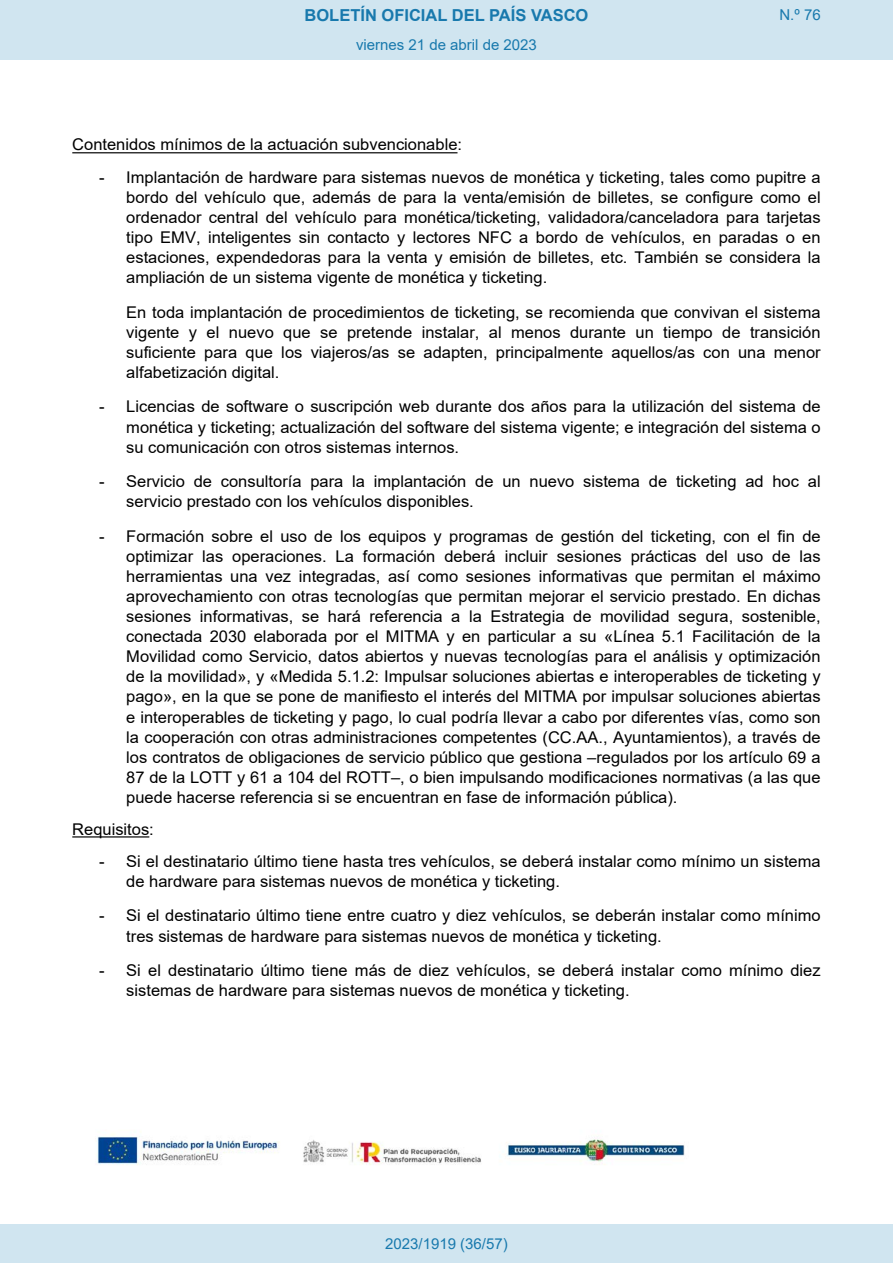
<style>
.page{position:relative;width:893px;height:1263px;background:#fff}
.page>*{position:absolute;margin:0;border:0;box-sizing:border-box;transform-origin:0 0}
.t1{font:700 16.5px "Arial";color:#1879ad}
.t2{font:16.2px/20.1px "Arial";color:#000;text-align:justify}
.Paginacion_Centro{font:15px "Arial";color:#1879ad}
</style>
<div class="page">
<img style="left:97px;top:1134px;width:588px;height:31px">
<hr style="left:72px;top:152px;width:385px;height:1px;background:#000">
<hr style="left:72px;top:836px;width:77px;height:1px;background:#000">
<div style="left:0;top:0;width:893px;height:60px;background:#d0e5f0"></div>
<div style="left:0;top:1225px;width:893px;height:38px;background:#d0e5f0"></div>
<p class="t1" style="left:305px;top:3px;width:285px">BOLETÍN OFICIAL DEL PAÍS VASCO</p>
<p class="Paginacion_Centro" style="left:779px;top:5px;width:43px">N.º 76</p>
<p class="Paginacion_Centro" style="left:356px;top:35px;width:182px">viernes 21 de abril de 2023</p>
<p class="t2" style="left:72px;top:135px;width:391px">Contenidos mínimos de la actuación subvencionable:</p>
<p class="t2" style="left:126px;top:167px;width:696px;text-indent:-27px">- Implantación de hardware para sistemas nuevos de monética y ticketing, tales como pupitre a bordo del vehículo que, además de para la venta/emisión de billetes, se configure como el ordenador central del vehículo para monética/ticketing, validadora/canceladora para tarjetas tipo EMV, inteligentes sin contacto y lectores NFC a bordo de vehículos, en paradas o en estaciones, expendedoras para la venta y emisión de billetes, etc. También se considera la ampliación de un sistema vigente de monética y ticketing.</p>
<p class="t2" style="left:126px;top:302px;width:696px">En toda implantación de procedimientos de ticketing, se recomienda que convivan el sistema vigente y el nuevo que se pretende instalar, al menos durante un tiempo de transición suficiente para que los viajeros/as se adapten, principalmente aquellos/as con una menor alfabetización digital.</p>
<p class="t2" style="left:126px;top:397px;width:696px;text-indent:-27px">- Licencias de software o suscripción web durante dos años para la utilización del sistema de monética y ticketing; actualización del software del sistema vigente; e integración del sistema o su comunicación con otros sistemas internos.</p>
<p class="t2" style="left:126px;top:471px;width:696px;text-indent:-27px">- Servicio de consultoría para la implantación de un nuevo sistema de ticketing ad hoc al servicio prestado con los vehículos disponibles.</p>
<p class="t2" style="left:126px;top:526px;width:696px;text-indent:-27px">- Formación sobre el uso de los equipos y programas de gestión del ticketing, con el fin de optimizar las operaciones. La formación deberá incluir sesiones prácticas del uso de las herramientas una vez integradas, así como sesiones informativas que permitan el máximo aprovechamiento con otras tecnologías que permitan mejorar el servicio prestado. En dichas sesiones informativas, se hará referencia a la Estrategia de movilidad segura, sostenible, conectada 2030 elaborada por el MITMA y en particular a su «Línea 5.1 Facilitación de la Movilidad como Servicio, datos abiertos y nuevas tecnologías para el análisis y optimización de la movilidad», y «Medida 5.1.2: Impulsar soluciones abiertas e interoperables de ticketing y pago», en la que se pone de manifiesto el interés del MITMA por impulsar soluciones abiertas e interoperables de ticketing y pago, lo cual podría llevar a cabo por diferentes vías, como son la cooperación con otras administraciones competentes (CC.AA., Ayuntamientos), a través de los contratos de obligaciones de servicio público que gestiona –regulados por los artículo 69 a 87 de la LOTT y 61 a 104 del ROTT–, o bien impulsando modificaciones normativas (a las que puede hacerse referencia si se encuentran en fase de información pública).</p>
<p class="t2" style="left:72px;top:819px;width:83px">Requisitos:</p>
<p class="t2" style="left:126px;top:851px;width:696px;text-indent:-27px">- Si el destinatario último tiene hasta tres vehículos, se deberá instalar como mínimo un sistema de hardware para sistemas nuevos de monética y ticketing.</p>
<p class="t2" style="left:126px;top:906px;width:696px;text-indent:-27px">- Si el destinatario último tiene entre cuatro y diez vehículos, se deberán instalar como mínimo tres sistemas de hardware para sistemas nuevos de monética y ticketing.</p>
<p class="t2" style="left:126px;top:960px;width:696px;text-indent:-27px">- Si el destinatario último tiene más de diez vehículos, se deberá instalar como mínimo diez sistemas de hardware para sistemas nuevos de monética y ticketing.</p>
<p class="Paginacion_Centro" style="left:385px;top:1234px;width:124px">2023/1919 (36/57)</p>
</div>
